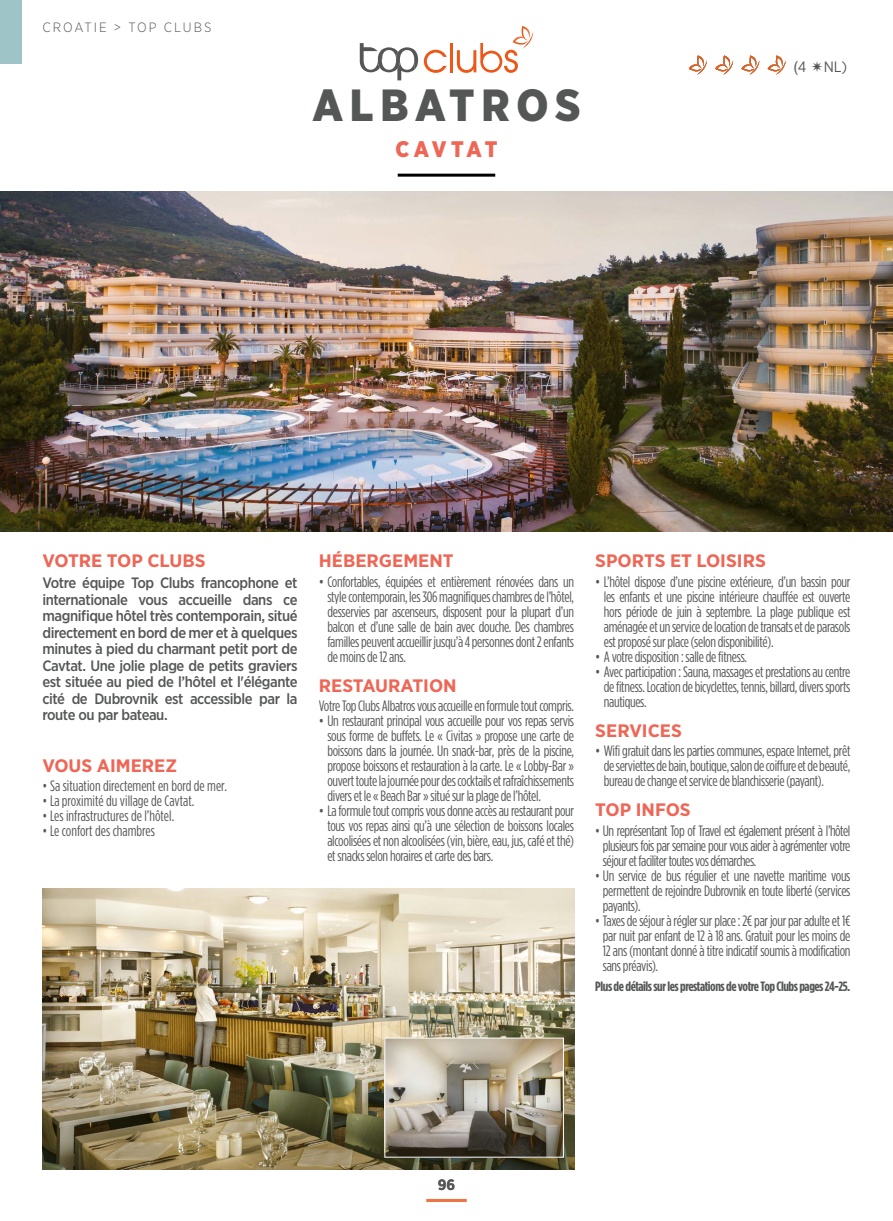
<style>
.page{position:relative;width:893px;height:1221px;background:#fff}
.page>*{position:absolute;margin:0;border:0;box-sizing:border-box;transform-origin:0 0}
.t1{font:900 45px "Gotham Narrow";letter-spacing:.15em;color:#555756}
.t2{font:900 22.5px "Gotham Narrow";letter-spacing:.125em;color:#ee6756}
.t3{font:700 18px "Gotham Narrow";color:#ee6756;scale:1.09 1}
.t4{font:15px/15px "Gotham Condensed";letter-spacing:-.02em;color:#555756;text-align:justify;scale:1.09 1}
.t5{font:15px/15px "Gotham Condensed";letter-spacing:-.02em;color:#555756;text-align:justify}
.t6{font:500 15px/16.5px "Gotham Narrow";letter-spacing:-.03em;color:#555756;text-align:justify}
.t7{font:15px "Gotham Condensed";color:#555756}
.t8{font:15px "Gotham Narrow";color:#555756}
.t9{font:700 15px "Gotham Narrow";color:#555756}
.t10{font:700 13.5px "Gotham Condensed";letter-spacing:-.03em;color:#555756;scale:1.09 1}
.t11{font:300 13.5px "Gotham Narrow";letter-spacing:.15em;color:#555756}
.s1{font-family:"Helvetica Neue"}
</style>
<div class="page">
<img style="left:0;top:191px;width:893px;height:340px">
<hr style="left:398px;top:174px;width:97px;height:3px;background:#000">
<svg style="left:689px;top:56px;width:18px;height:19px"></svg>
<svg style="left:715px;top:56px;width:18px;height:19px"></svg>
<svg style="left:741px;top:56px;width:18px;height:19px"></svg>
<svg style="left:768px;top:56px;width:18px;height:19px"></svg>
<img style="left:43px;top:888px;width:531px;height:281px">
<img style="left:386px;top:1039px;width:176px;height:116px">
<div style="left:384px;top:1037px;width:180px;height:120px;border:1px solid #fff"></div>
<svg style="left:360px;top:43px;width:58px;height:37px"></svg>
<svg style="left:424px;top:50px;width:23px;height:23px"></svg>
<hr style="left:450px;top:43px;width:3px;height:29px;background:#ed5717">
<svg style="left:457px;top:26px;width:76px;height:47px"></svg>
<div style="left:0;top:0;width:21px;height:64px;background:#9fc4c8"></div>
<hr style="left:426px;top:1198px;width:40px;height:3px;background:#ed7545">
<p class="t11" style="left:43px;top:21px;width:170px">CROATIE &gt; TOP CLUBS</p>
<h1 class="t1" style="left:312px;top:85px;width:270px">ALBATROS</h1>
<h2 class="t2" style="left:395px;top:139px;width:104px">CAVTAT</h2>
<p class="t8" style="left:794px;top:60px;width:55px"><span class="s1">(</span>4 NL)</p>
<p class="t3" style="left:43px;top:551px;width:151px">VOTRE TOP CLUBS</p>
<p class="t6" style="left:43px;top:575px;width:257px">Votre équipe Top Clubs francophone et internationale vous accueille dans ce magnifique hôtel très contemporain, situé directement en bord de mer et à quelques minutes à pied du charmant petit port de Cavtat. Une jolie plage de petits graviers est située au pied de l’hôtel et l'élégante cité de Dubrovnik est accessible par la route ou par bateau.</p>
<p class="t3" style="left:43px;top:755px;width:125px">VOUS AIMEREZ</p>
<p class="t7" style="left:43px;top:780px;width:186px">• Sa situation directement en bord de mer.</p>
<p class="t7" style="left:43px;top:795px;width:153px">• La proximité du village de Cavtat.</p>
<p class="t7" style="left:43px;top:810px;width:133px">• Les infrastructures de l’hôtel.</p>
<p class="t7" style="left:43px;top:825px;width:114px">• Le confort des chambres</p>
<p class="t3" style="left:319px;top:551px;width:125px">HÉBERGEMENT</p>
<p class="t4" style="left:327px;top:574px;width:228px;text-indent:-9px">• Confortables, équipées et entièrement rénovées dans un style contemporain, les 306 magnifiques chambres de l’hôtel, desservies par ascenseurs, disposent pour la plupart d’un balcon et d’une salle de bain avec douche. Des chambres familles peuvent accueillir jusqu’à 4 personnes dont 2 enfants de moins de 12 ans.</p>
<p class="t3" style="left:319px;top:675px;width:128px">RESTAURATION</p>
<p class="t5" style="left:319px;top:699px;width:257px">Votre Top Clubs Albatros vous accueille en formule tout compris.</p>
<p class="t4" style="left:327px;top:714px;width:228px;text-indent:-9px">• Un restaurant principal vous accueille pour vos repas servis sous forme de buffets. Le « Civitas » propose une carte de boissons dans la journée. Un snack-bar, près de la piscine, propose boissons et restauration à la carte. Le « Lobby-Bar » ouvert toute la journée pour des cocktails et rafraîchissements divers et le « Beach Bar » situé sur la plage de l’hôtel.</p>
<p class="t4" style="left:327px;top:804px;width:228px;text-indent:-9px">• La formule tout compris vous donne accès au restaurant pour tous vos repas ainsi qu’à une sélection de boissons locales alcoolisées et non alcoolisées (vin, bière, eau, jus, café et thé) et snacks selon horaires et carte des bars.</p>
<p class="t3" style="left:595px;top:551px;width:158px">SPORTS ET LOISIRS</p>
<p class="t4" style="left:604px;top:574px;width:228px;text-indent:-9px">• L’hôtel dispose d’une piscine extérieure, d’un bassin pour les enfants et une piscine intérieure chauffée est ouverte hors période de juin à septembre. La plage publique est aménagée et un service de location de transats et de parasols est proposé sur place (selon disponibilité).</p>
<p class="t4" style="left:595px;top:649px;width:141px">• A votre disposition : salle de fitness.</p>
<p class="t4" style="left:604px;top:664px;width:228px;text-indent:-9px">• Avec participation : Sauna, massages et prestations au centre de fitness. Location de bicyclettes, tennis, billard, divers sports nautiques.</p>
<p class="t3" style="left:595px;top:720px;width:81px">SERVICES</p>
<p class="t4" style="left:604px;top:744px;width:228px;text-indent:-9px">• Wifi gratuit dans les parties communes, espace Internet, prêt de serviettes de bain, boutique, salon de coiffure et de beauté, bureau de change et service de blanchisserie (payant).</p>
<p class="t3" style="left:595px;top:800px;width:89px">TOP INFOS</p>
<p class="t5" style="left:603px;top:823px;width:249px;text-indent:-8px">• Un représentant Top of Travel est également présent à l’hôtel plusieurs fois par semaine pour vous aider à agrémenter votre séjour et faciliter toutes vos démarches.</p>
<p class="t5" style="left:603px;top:868px;width:249px;text-indent:-8px">• Un service de bus régulier et une navette maritime vous permettent de rejoindre Dubrovnik en toute liberté (services payants).</p>
<p class="t5" style="left:603px;top:913px;width:249px;text-indent:-8px">• Taxes de séjour à régler sur place : 2€ par jour par adulte et 1€ par nuit par enfant de 12 à 18 ans. Gratuit pour les moins de 12 ans (montant donné à titre indicatif soumis à modification sans préavis).</p>
<p class="t10" style="left:595px;top:981px;width:236px">Plus de détails sur les prestations de votre Top Clubs pages 24-25.</p>
<p class="t9" style="left:438px;top:1176px;width:19px">96</p>
</div>
